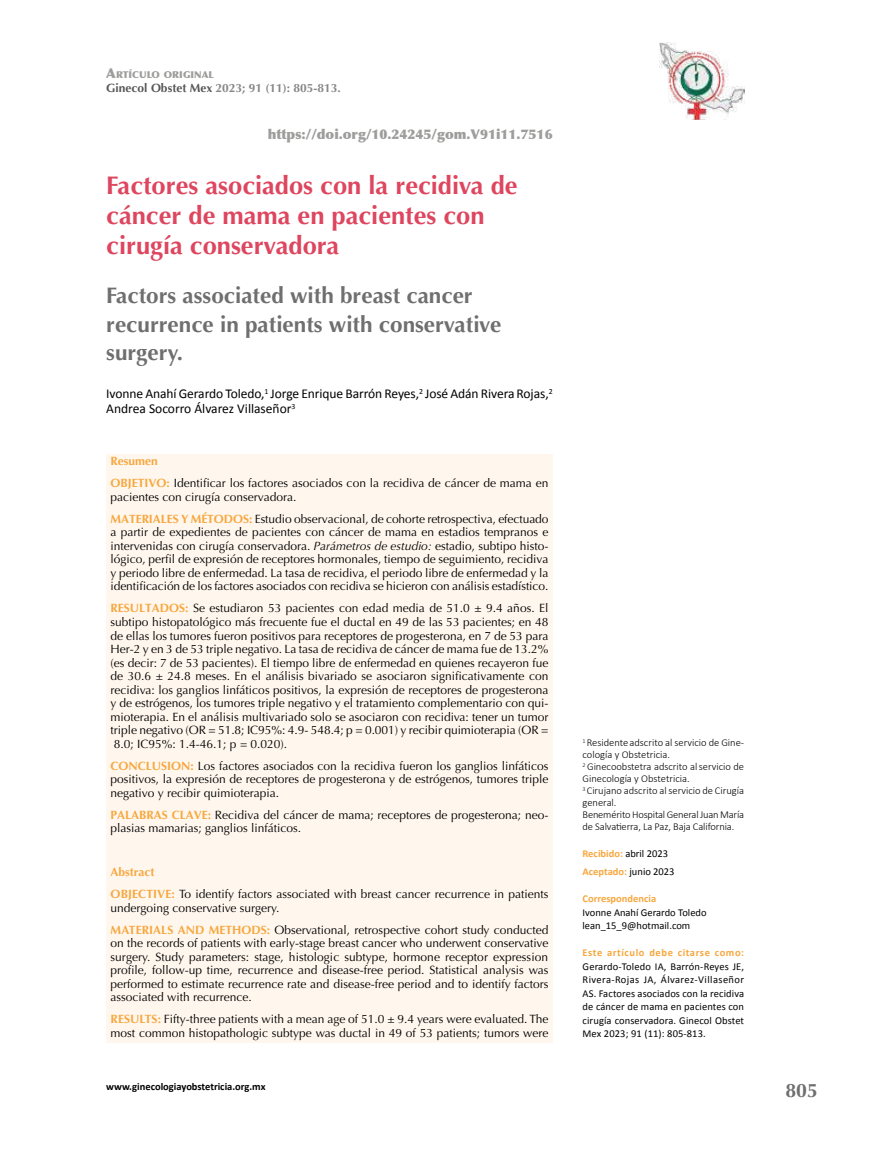
<style>
.page{position:relative;width:893px;height:1149px;background:#fff}
.page>*{position:absolute;margin:0;border:0;box-sizing:border-box;transform-origin:0 0}
.t1{font:700 25.5px/30px "Optima";color:#de465f}
.t2{font:700 22.5px/28.5px "Optima";color:#706f6f}
.t3{font:700 19.5px "Optima";color:#706f6f}
.t4{font:13.5px/15px "Calibri";letter-spacing:-.005em;color:#000}
.t5{font:900 13.5px "Optima";color:#9d9d9c}
.t6{font:12px/13.5px "Optima";color:#000}
.t7{font:700 12px "Optima";color:#878787}
.t8{font:300 10.5px/12px "Calibri";color:#000}
.t9{font:10.5px/13.5px "Calibri";color:#000}
.t10{font:700 10.5px/18px "Calibri";color:#f7a73e}
.t11{font:700 10.5px "Calibri";color:#000}
.t12{font:700 10.5px "Calibri";letter-spacing:.055em;color:#f7a73e}
.t13{font:900 9.45px "Optima";color:#9d9d9c}
.s1{font-size:13.5px}
.s2{color:#575756}
.s3{font-weight:700;color:#f7a73e}
.s4{font-style:italic}
.s5{font-weight:400;color:#000}
</style>
<div class="page">
<img style="left:659px;top:43px;width:85px;height:76px">
<div style="left:106px;top:454px;width:447px;height:588px;background:#fff7ee"></div>
<p class="t13" style="left:106px;top:69px;width:109px"><span class="s1">A</span>RTÍCULO ORIGINAL</p>
<p class="t7" style="left:106px;top:81px;width:236px"><span class="s2">Ginecol Obstet Mex</span> 2023; 91 (11): 805-813.</p>
<p class="t5" style="left:268px;top:126px;width:286px">https://doi.org/10.24245/gom.V91i11.7516</p>
<h1 class="t1" style="left:106px;top:170px;width:413px">Factores asociados con la recidiva de cáncer de mama en pacientes con cirugía conservadora</h1>
<h2 class="t2" style="left:106px;top:281px;width:397px">Factors associated with breast cancer recurrence in patients with conservative surgery.</h2>
<p class="t4" style="left:106px;top:385px;width:448px">Ivonne Anahí Gerardo Toledo,<sup>1</sup> Jorge Enrique Barrón Reyes,<sup>2</sup> José Adán Rivera Rojas,<sup>2<br></sup>Andrea Socorro Álvarez Villaseñor<sup>3</sup></p>
<p class="t6" style="left:111px;top:450px;width:439px;line-height:22px"><span class="s3">Resumen<br>OBJETIVO:</span> Identificar los factores asociados con la recidiva de cáncer de mama en</p>
<p class="t6" style="left:111px;top:486px;width:439px;line-height:22px">pacientes con cirugía conservadora.<br><span class="s3">MATERIALES Y MÉTODOS:</span> Estudio observacional, de cohorte retrospectiva, efectuado</p>
<p class="t6" style="left:111px;top:525px;width:439px;text-align:justify">a partir de expedientes de pacientes con cáncer de mama en estadios tempranos e intervenidas con cirugía conservadora. <span class="s4">Parámetros de estudio:</span> estadio, subtipo histo&shy;lógico, perfil de expresión de receptores hormonales, tiempo de seguimiento, recidiva y periodo libre de enfermedad. La tasa de recidiva, el periodo libre de enfermedad y la identificación de los factores asociados con recidiva se hicieron con análisis estadístico.</p>
<p class="t6" style="left:111px;top:601px;width:439px;text-align:justify"><span class="s3">RESULTADOS:</span> Se estudiaron 53 pacientes con edad media de 51.0 ± 9.4 años. El subtipo histopatológico más frecuente fue el ductal en 49 de las 53 pacientes; en 48 de ellas los tumores fueron positivos para receptores de progesterona, en 7 de 53 para Her-2 y en 3 de 53 triple negativo. La tasa de recidiva de cáncer de mama fue de 13.2% (es decir: 7 de 53 pacientes). El tiempo libre de enfermedad en quienes recayeron fue de 30.6 ± 24.8 meses. En el análisis bivariado se asociaron significativamente con recidiva: los ganglios linfáticos positivos, la expresión de receptores de progesterona y de estrógenos, los tumores triple negativo y el tratamiento complementario con qui&shy;mioterapia. En el análisis multivariado solo se asociaron con recidiva: tener un tumor triple negativo (OR = 51.8; IC95%: 4.9- 548.4; p = 0.001) y recibir quimioterapia (OR = 8.0; IC95%: 1.4-46.1; p = 0.020).</p>
<p class="t6" style="left:111px;top:758px;width:439px;text-align:justify"><span class="s3">CONCLUSION:</span> Los factores asociados con la recidiva fueron los ganglios linfáticos positivos, la expresión de receptores de progesterona y de estrógenos, tumores triple negativo y recibir quimioterapia.</p>
<p class="t6" style="left:111px;top:807px;width:439px"><span class="s3">PALABRAS CLAVE:</span> Recidiva del cáncer de mama; receptores de progesterona; neo&shy;plasias mamarias; ganglios linfáticos.</p>
<p class="t6" style="left:111px;top:861px;width:439px;line-height:22px"><span class="s3">Abstract<br>OBJECTIVE:</span> To identify factors associated with breast cancer recurrence in patients</p>
<p class="t6" style="left:111px;top:896px;width:439px;line-height:22px">undergoing conservative surgery.<br><span class="s3">MATERIALS AND METHODS:</span> Observational, retrospective cohort study conducted</p>
<p class="t6" style="left:111px;top:936px;width:439px;text-align:justify">on the records of patients with early-stage breast cancer who underwent conservative surgery. Study parameters: stage, histologic subtype, hormone receptor expression profile, follow-up time, recurrence and disease-free period. Statistical analysis was performed to estimate recurrence rate and disease-free period and to identify factors associated with recurrence.</p>
<p class="t6" style="left:111px;top:1012px;width:439px"><span class="s3">RESULTS:</span> Fifty-three patients with a mean age of 51.0 ± 9.4 years were evaluated. The most common histopathologic subtype was ductal in 49 of 53 patients; tumors were</p>
<p class="t11" style="left:106px;top:1079px;width:161px">www.ginecologiayobstetricia.org.mx</p>
<p class="t8" style="left:583px;top:736px;width:163px"><sup>1</sup> Residenteadscrito al servicio de Gine&shy;cología y Obstetricia.<br><sup>2</sup> Ginecoobstetra adscrito alservicio de Ginecología y Obstetricia.<br><sup>3</sup> Cirujano adscrito al servicio de Cirugía general.<br>Benemérito Hospital General Juan María de Salvatierra, La Paz, Baja California.</p>
<p class="t10" style="left:583px;top:843px;width:94px">Recibido: <span class="s5">abril 2023<br></span>Aceptado: <span class="s5">junio 2023</span></p>
<p class="t10" style="left:583px;top:889px;width:75px">Correspondencia</p>
<p class="t9" style="left:583px;top:904px;width:126px">Ivonne Anahí Gerardo Toledo lean_15_9@hotmail.com</p>
<p class="t12" style="left:583px;top:945px;width:163px">Este artículo debe citarse como:</p>
<p class="t9" style="left:583px;top:958px;width:163px;text-align:justify">Gerardo-Toledo IA, Barrón-Reyes JE, Rivera-Rojas JA, Álvarez-Villaseñor AS. Factores asociados con la recidiva de cáncer de mama en pacientes con cirugía conservadora. Ginecol Obstet Mex 2023; 91 (11): 805-813.</p>
<h3 class="t3" style="left:785px;top:1079px;width:34px">805</h3>
</div>
